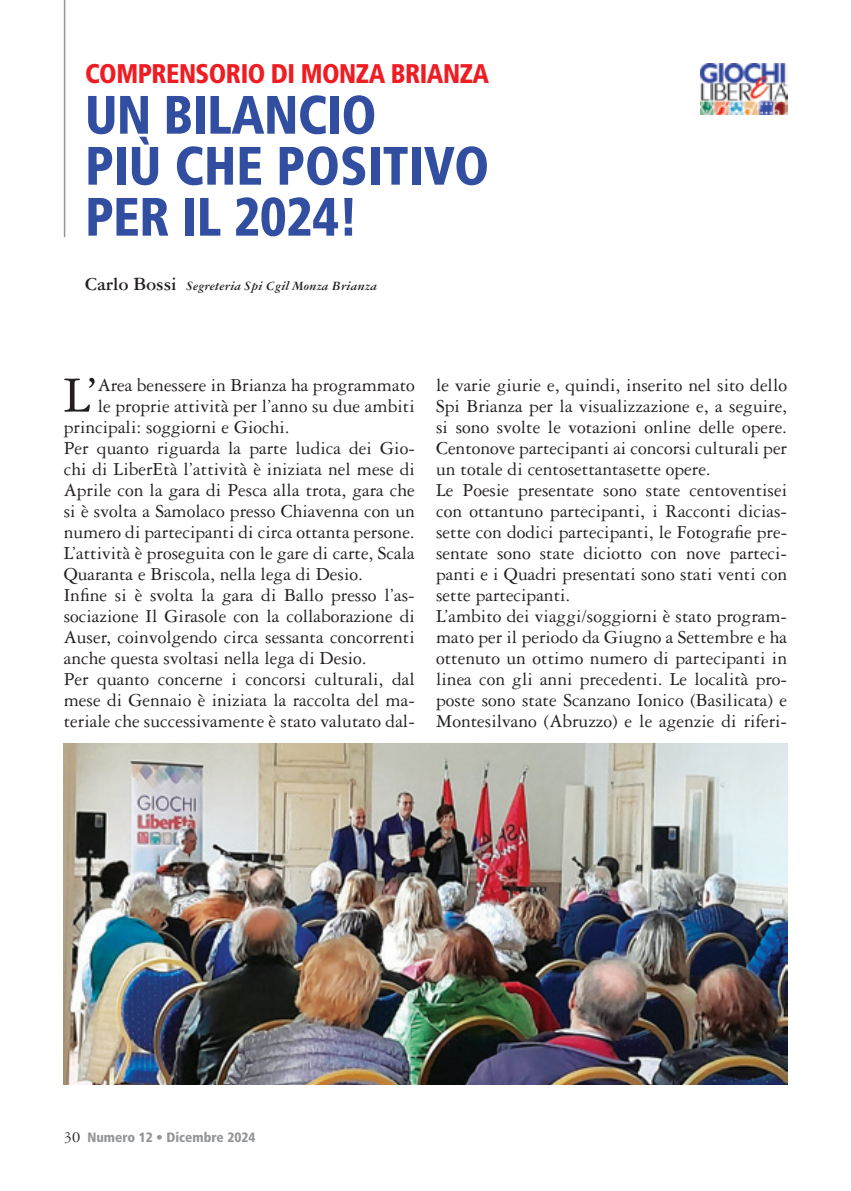
<style>
.page{position:relative;width:851px;height:1191px;background:#fff}
.page>*{position:absolute;margin:0;border:0;box-sizing:border-box;transform-origin:0 0}
.t1{font:900 condensed 54px/51px "Frutiger LT Std";letter-spacing:-.01em;color:#324ea1;scale:.95 1}
.t2{font:53.85px "Garamond 3 LT Std";color:#231f20}
.t3{font:900 condensed 27px "Frutiger LT Std";letter-spacing:-.02em;color:#ee1d23;scale:.95 1}
.t4{font:19.5px/21px "Garamond 3 LT Std";color:#231f20}
.t5{font:italic 700 13.5px "Garamond 3 LT Std";color:#231f20}
.t6{font:900 condensed 13.5px "Frutiger LT Std";color:#939598}
.s1{font-style:normal;font-size:19.5px}
.s2{font-family:"Garamond 3 LT Std";font-weight:400;font-stretch:normal;font-size:16.5px;color:#231f20}
</style>
<div class="page">
<img style="left:700px;top:64px;width:87px;height:51px">
<hr style="left:64px;top:0;width:1px;height:237px;background:#939598">
<img style="left:64px;top:743px;width:723px;height:341px">
<h3 class="t3" style="left:85px;top:57px;width:427px">COMPRENSORIO DI MONZA BRIANZA</h3>
<h1 class="t1" style="left:85px;top:89px;width:427px">UN BILANCIO<br>PIÙ CHE POSITIVO<br>PER IL 2024!</h1>
<p class="t5" style="left:85px;top:278px;width:293px"><span class="s1">Carlo Bossi</span> Segreteria Spi Cgil Monza Brianza</p>
<h2 class="t2" style="left:64px;top:366px;width:35px">L’</h2>
<p class="t4" style="left:98px;top:374px;width:318px">Area benessere in Brianza ha programmato</p>
<p class="t4" style="left:98px;top:395px;width:318px">le proprie attività per l’anno su due ambiti</p>
<p class="t4" style="left:64px;top:416px;width:227px">principali: soggiorni e Giochi.</p>
<p class="t4" style="left:64px;top:437px;width:352px">Per quanto riguarda la parte ludica dei Gio-</p>
<p class="t4" style="left:64px;top:458px;width:352px">chi di LiberEtà l’attività è iniziata nel mese di</p>
<p class="t4" style="left:64px;top:479px;width:352px">Aprile con la gara di Pesca alla trota, gara che</p>
<p class="t4" style="left:64px;top:500px;width:352px">si è svolta a Samolaco presso Chiavenna con un</p>
<p class="t4" style="left:64px;top:521px;width:352px">numero di partecipanti di circa ottanta persone.</p>
<p class="t4" style="left:64px;top:542px;width:352px">L’attività è proseguita con le gare di carte, Scala</p>
<p class="t4" style="left:64px;top:563px;width:300px">Quaranta e Briscola, nella lega di Desio.</p>
<p class="t4" style="left:64px;top:584px;width:352px">Infine si è svolta la gara di Ballo presso l’as-</p>
<p class="t4" style="left:64px;top:605px;width:352px">sociazione Il Girasole con la collaborazione di</p>
<p class="t4" style="left:64px;top:626px;width:352px">Auser, coinvolgendo circa sessanta concorrenti</p>
<p class="t4" style="left:64px;top:647px;width:304px">anche questa svoltasi nella lega di Desio.</p>
<p class="t4" style="left:64px;top:668px;width:352px">Per quanto concerne i concorsi culturali, dal</p>
<p class="t4" style="left:64px;top:689px;width:352px">mese di Gennaio è iniziata la raccolta del ma-</p>
<p class="t4" style="left:64px;top:710px;width:352px">teriale che successivamente è stato valutato dal-</p>
<p class="t4" style="left:436px;top:374px;width:352px">le varie giurie e, quindi, inserito nel sito dello Spi Brianza per la visualizzazione e, a seguire, si sono svolte le votazioni online delle opere.<br>Centonove partecipanti ai concorsi culturali per un totale di centosettantasette opere.<br>Le Poesie presentate sono state centoventisei con ottantuno partecipanti, i Racconti dicias&shy;sette con dodici partecipanti, le Fotografie pre&shy;sentate sono state diciotto con nove parteci&shy;panti e i Quadri presentati sono stati venti con sette partecipanti.<br>L’ambito dei viaggi/soggiorni è stato program&shy;mato per il periodo da Giugno a Settembre e ha ottenuto un ottimo numero di partecipanti in linea con gli anni precedenti. Le località pro&shy;poste sono state Scanzano Ionico (Basilicata) e Montesilvano (Abruzzo) e le agenzie di riferi-</p>
<p class="t6" style="left:64px;top:1129px;width:193px"><span class="s2">30</span> Numero 12 • Dicembre 2024</p>
</div>
